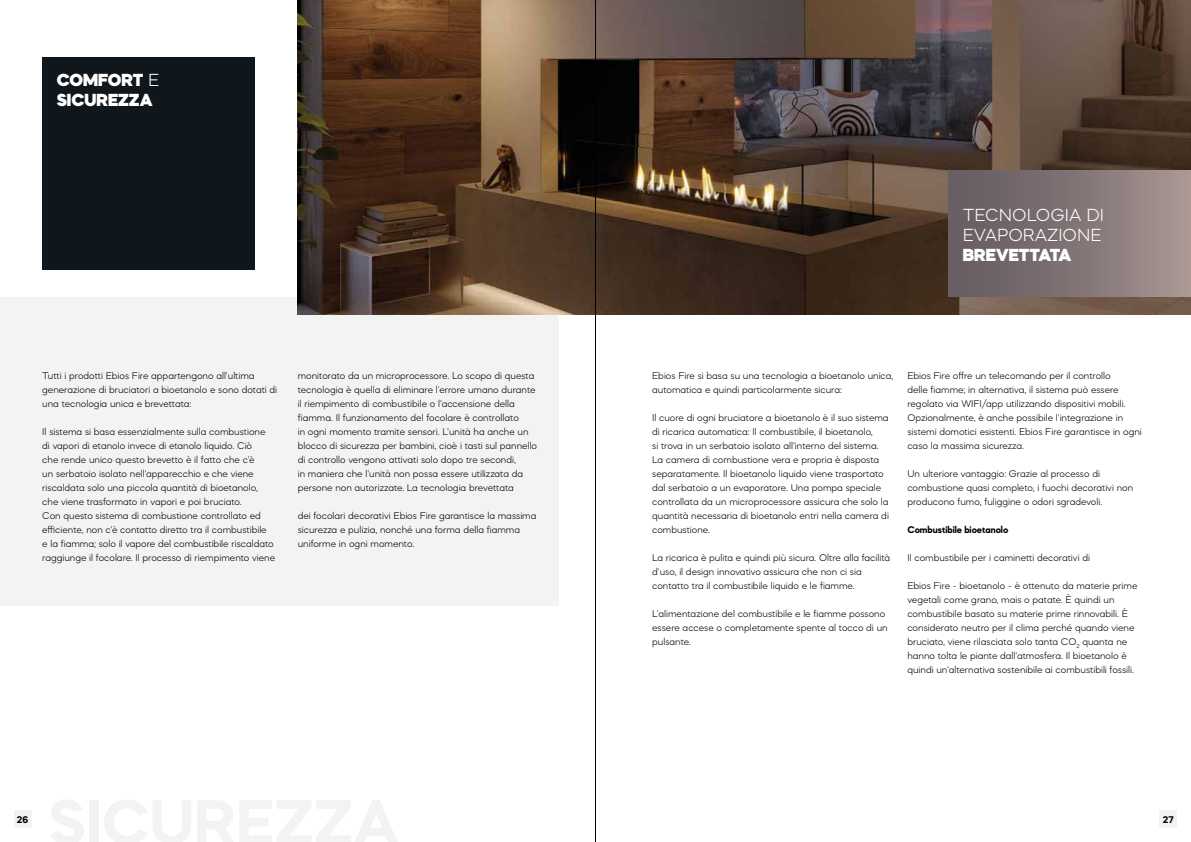
<style>
.page{position:relative;width:1191px;height:842px;background:#fff}
.page>*{position:absolute;margin:0;border:0;box-sizing:border-box;transform-origin:0 0}
.t1{font:900 18px/20px "Mazzard M";color:#fff}
.t2{font:300 18px/20px "Mazzard M";color:#fff}
.t3{font:300 10px/14px "Mazzard M";color:#000}
.t4{font:700 10px "Mazzard M";color:#000}
.s1{font-weight:300}
</style>
<div class="page">
<div style="left:0;top:297px;width:558px;height:308px;background:#f3f3f2"></div>
<div style="left:43px;top:57px;width:212px;height:212px;background:#10171c"></div>
<img style="left:298px;top:0;width:893px;height:315px">
<div style="left:948px;top:171px;width:243px;height:126px;background:linear-gradient(to right,#60575d,#a69491)"></div>
<div style="left:14px;top:811px;width:17px;height:17px;background:#f3f3f2"></div>
<div style="left:1159px;top:811px;width:17px;height:17px;background:#f3f3f2"></div>
<hr style="left:595px;top:0;width:1px;height:842px;background:#000">
<h1 class="t1" style="left:57px;top:70px;width:104px">COMFORT <span class="s1">E<br></span>SICUREZZA</h1>
<p class="t3" style="left:42px;top:368px;width:236px">Tutti i prodotti Ebios Fire appartengono all'ultima generazione di bruciatori a bioetanolo e sono dotati di una tecnologia unica e brevettata:</p>
<p class="t3" style="left:42px;top:424px;width:234px">Il sistema si basa essenzialmente sulla combustione di vapori di etanolo invece di etanolo liquido. Ciò<br>che rende unico questo brevetto è il fatto che c'è<br>un serbatoio isolato nell'apparecchio e che viene riscaldata solo una piccola quantità di bioetanolo, che viene trasformato in vapori e poi bruciato.<br>Con questo sistema di combustione controllato ed efficiente, non c'è contatto diretto tra il combustibile<br>e la fiamma; solo il vapore del combustibile riscaldato raggiunge il focolare. Il processo di riempimento viene</p>
<p class="t3" style="left:298px;top:368px;width:241px">monitorato da un microprocessore. Lo scopo di questa tecnologia è quella di eliminare l'errore umano durante il riempimento di combustibile o l'accensione della fiamma. Il funzionamento del focolare è controllato<br>in ogni momento tramite sensori. L'unità ha anche un blocco di sicurezza per bambini, cioè i tasti sul pannello di controllo vengono attivati solo dopo tre secondi,<br>in maniera che l'unità non possa essere utilizzata da persone non autorizzate. La tecnologia brevettata</p>
<p class="t3" style="left:298px;top:508px;width:240px">dei focolari decorativi Ebios Fire garantisce la massima sicurezza e pulizia, nonché una forma della fiamma uniforme in ogni momento.</p>
<h1 class="t2" style="left:962px;top:205px;width:143px">TECNOLOGIA DI<br>EVAPORAZIONE</h1>
<h1 class="t1" style="left:962px;top:244px;width:110px">BREVETTATA</h1>
<p class="t3" style="left:652px;top:368px;width:243px">Ebios Fire si basa su una tecnologia a bioetanolo unica, automatica e quindi particolarmente sicura:</p>
<p class="t3" style="left:652px;top:410px;width:238px">Il cuore di ogni bruciatore a bioetanolo è il suo sistema di ricarica automatica: Il combustibile, il bioetanolo,<br>si trova in un serbatoio isolato all'interno del sistema.<br>La camera di combustione vera e propria è disposta separatamente. Il bioetanolo liquido viene trasportato dal serbatoio a un evaporatore. Una pompa speciale controllata da un microprocessore assicura che solo la quantità necessaria di bioetanolo entri nella camera di combustione.</p>
<p class="t3" style="left:652px;top:550px;width:239px">La ricarica è pulita e quindi più sicura. Oltre alla facilità d'uso, il design innovativo assicura che non ci sia contatto tra il combustibile liquido e le fiamme.</p>
<p class="t3" style="left:652px;top:606px;width:237px">L'alimentazione del combustibile e le fiamme possono essere accese o completamente spente al tocco di un pulsante.</p>
<p class="t3" style="left:907px;top:368px;width:236px">Ebios Fire offre un telecomando per il controllo<br>delle fiamme; in alternativa, il sistema può essere regolato via WIFI/app utilizzando dispositivi mobili.<br>Opzionalmente, è anche possibile l'integrazione in sistemi domotici esistenti. Ebios Fire garantisce in ogni caso la massima sicurezza.</p>
<p class="t3" style="left:907px;top:466px;width:227px">Un ulteriore vantaggio: Grazie al processo di combustione quasi completo, i fuochi decorativi non producono fumo, fuliggine o odori sgradevoli.</p>
<p class="t4" style="left:907px;top:523px;width:102px">Combustibile bioetanolo</p>
<p class="t3" style="left:907px;top:550px;width:184px">Il combustibile per i caminetti decorativi di</p>
<p class="t3" style="left:907px;top:578px;width:231px">Ebios Fire - bioetanolo - è ottenuto da materie prime vegetali come grano, mais o patate. È quindi un combustibile basato su materie prime rinnovabili. È considerato neutro per il clima perché quando viene bruciato, viene rilasciata solo tanta CO<sub>2</sub> quanta ne hanno tolta le piante dall'atmosfera. Il bioetanolo è quindi un'alternativa sostenibile ai combustibili fossili.</p>
<p class="t4" style="left:17px;top:813px;width:13px">26</p>
<p class="t4" style="left:1162px;top:813px;width:12px">27</p>
</div>
